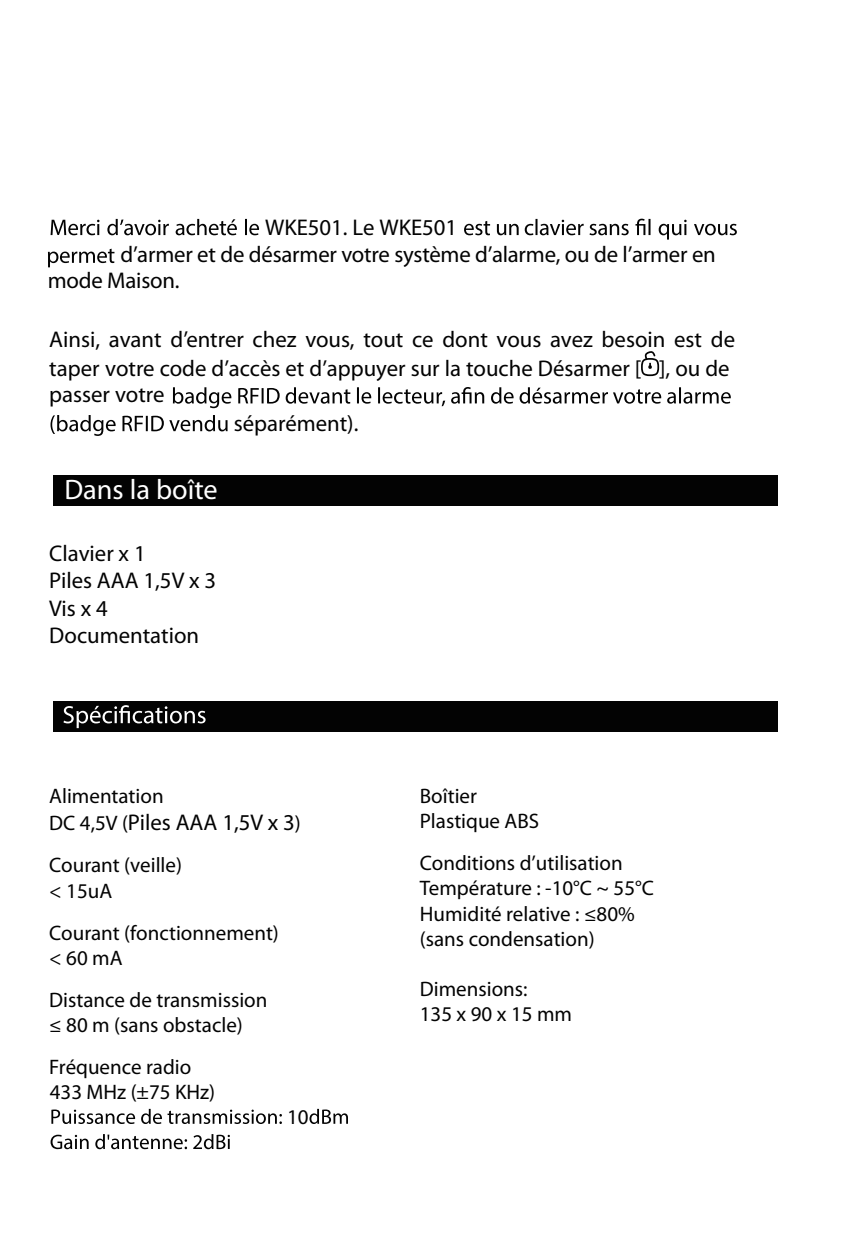
<style>
.page{position:relative;width:844px;height:1241px;background:#fff}
.page>*{position:absolute;margin:0;border:0;box-sizing:border-box;transform-origin:0 0}
.t1{font:28.35px "Myriad Pro";color:#fff}
.t2{font:22.75px/27.3px "Myriad Pro";color:#030303}
.t3{font:21px/25.2px "Myriad Pro";color:#030303}
.s1{font-size:21px}
</style>
<div class="page">
<div style="left:53px;top:701px;width:724px;height:30px;background:#030303"></div>
<svg style="left:51px;top:219px;width:685px;height:20px"></svg>
<svg style="left:48px;top:249px;width:66px;height:18px"></svg>
<svg style="left:641px;top:351px;width:18px;height:25px"></svg>
<svg style="left:173px;top:387px;width:557px;height:21px"></svg>
<svg style="left:50px;top:415px;width:177px;height:21px"></svg>
<svg style="left:63px;top:705px;width:142px;height:23px"></svg>
<svg style="left:51px;top:1108px;width:231px;height:15px"></svg>
<svg style="left:309px;top:1108px;width:39px;height:15px"></svg>
<svg style="left:51px;top:1134px;width:179px;height:14px"></svg>
<div style="left:53px;top:475px;width:724px;height:30px;background:#030303"></div>
<p class="t2" style="left:265px;top:214px;width:194px">WKE501. Le WKE501</p>
<p class="t2" style="left:120px;top:241px;width:596px">d’armer et de désarmer votre système d’alarme, ou de l’armer en</p>
<p class="t2" style="left:48px;top:267px;width:133px">mode Maison.</p>
<p class="t2" style="left:49px;top:324px;width:687px;line-height:29.4px">Ainsi, avant d’entrer chez vous, tout ce dont vous avez besoin est de taper votre code d’accès et d’appuyer sur la touche Désarmer [ ], ou de</p>
<p class="t2" style="left:49px;top:381px;width:117px">passer votre</p>
<p class="t2" style="left:234px;top:410px;width:126px">séparément).</p>
<p class="t1" style="left:64px;top:474px;width:155px">Dans la boîte</p>
<p class="t2" style="left:49px;top:540px;width:168px">Clavier x 1<br>Piles AAA 1,5V x 3<br>Vis x 4<br>Documentation</p>
<p class="t3" style="left:49px;top:783px;width:116px">Alimentation</p>
<p class="t2" style="left:49px;top:809px;width:253px"><span class="s1">DC 4,5V (</span>Piles AAA 1,5V x 3<span class="s1">)</span></p>
<p class="t3" style="left:49px;top:852px;width:134px">Courant (veille) &lt; 15uA</p>
<p class="t3" style="left:49px;top:920px;width:231px">Courant (fonctionnement) &lt; 60 mA</p>
<p class="t3" style="left:49px;top:987px;width:220px">Distance de transmission ≤ 80 m (sans obstacle)</p>
<p class="t3" style="left:49px;top:1054px;width:167px">Fréquence radio<br>433 MHz (±75 KHz)</p>
<p class="t3" style="left:287px;top:1104px;width:23px">10</p>
<p class="t3" style="left:420px;top:783px;width:121px">Boîtier<br>Plastique ABS</p>
<p class="t3" style="left:420px;top:850px;width:235px">Conditions d’utilisation<br>Température : -10°C ~ 55°C<br>Humidité relative : ≤80% (sans condensation)</p>
<p class="t3" style="left:420px;top:976px;width:154px">Dimensions:<br>135 x 90 x 15 mm</p>
</div>
